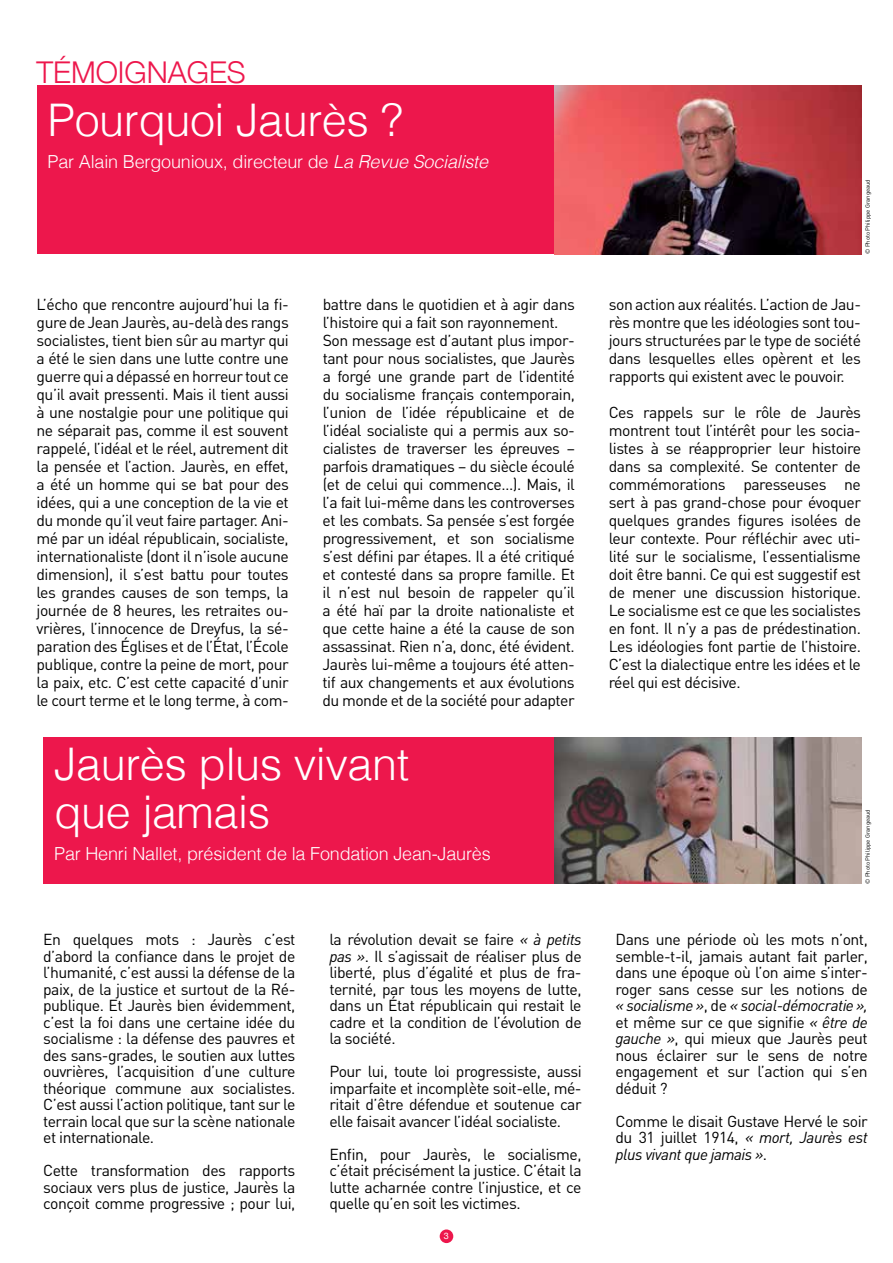
<style>
.page{position:relative;width:893px;height:1263px;background:#fff}
.page>*{position:absolute;margin:0;border:0;box-sizing:border-box;transform-origin:0 0}
.t1{font:300 45px/48px "Helvetica";letter-spacing:-.01em;color:#fff}
.t2{font:300 30px "Helvetica Neue";color:#ed174c}
.t3{font:300 18px "Helvetica";letter-spacing:-.01em;color:#fff}
.t4{font:15.75px/18px "DIN";letter-spacing:-.03em;color:#000;text-align:justify}
.t5{font:9px "Helvetica Neue";color:#fff}
.t6{font:6px "DIN";letter-spacing:-.01em;color:#000}
.s1{font-style:italic}
</style>
<div class="page">
<div style="left:440px;top:1229px;width:13px;height:14px;background:#ed174c;border-radius:50%"></div>
<div style="left:37px;top:85px;width:517px;height:169px;background:#ed174c"></div>
<div style="left:43px;top:737px;width:615px;height:147px;background:#ed174c"></div>
<img style="left:554px;top:737px;width:307px;height:147px">
<img style="left:554px;top:85px;width:307px;height:169px">
<h2 class="t2" style="left:37px;top:48px;width:191px">TÉMOIGNAGES</h2>
<h1 class="t1" style="left:48px;top:93px;width:357px">Pourquoi Jaurès ?</h1>
<p class="t3" style="left:48px;top:146px;width:442px">Par Alain Bergounioux, directeur de <span class="s1">La Revue Socialiste</span></p>
<p class="t6" style="left:864px;top:254px;width:76px;rotate:-90deg">© Photo Philippe Grangeaud</p>
<p class="t4" style="left:36px;top:295px;width:254px">L’écho que rencontre aujourd’hui la fi&shy;gure de Jean Jaurès, au-delà des rangs socialistes, tient bien sûr au martyr qui a été le sien dans une lutte contre une guerre qui a dépassé en horreur tout ce qu’il avait pressenti. Mais il tient aussi à une nostalgie pour une politique qui ne séparait pas, comme il est souvent rappelé, l’idéal et le réel, autrement dit la pensée et l’action. Jaurès, en effet, a été un homme qui se bat pour des idées, qui a une conception de la vie et du monde qu’il veut faire partager. Ani&shy;mé par un idéal républicain, socialiste, internationaliste (dont il n’isole aucune dimension), il s’est battu pour toutes les grandes causes de son temps, la journée de 8 heures, les retraites ou&shy;vrières, l’innocence de Dreyfus, la sé&shy;paration des églises et de l’état, l’école publique, contre la peine de mort, pour la paix, etc. C’est cette capacité d’unir le court terme et le long terme, à com-</p>
<p class="t4" style="left:322px;top:295px;width:254px;text-align:left">battre dans le quotidien et à agir dans l’histoire qui a fait son rayonnement.<br>Son message est d’autant plus impor&shy;tant pour nous socialistes, que Jaurès a forgé une grande part de l’identité du socialisme français contemporain, l’union de l’idée républicaine et de l’idéal socialiste qui a permis aux so&shy;cialistes de traverser les épreuves – parfois dramatiques – du siècle écoulé (et de celui qui commence…). Mais, il l’a fait lui-même dans les controverses et les combats. Sa pensée s’est forgée progressivement, et son socialisme s’est défini par étapes. Il a été critiqué et contesté dans sa propre famille. Et il n’est nul besoin de rappeler qu’il a été haï par la droite nationaliste et que cette haine a été la cause de son assassinat. Rien n’a, donc, été évident.<br>Jaurès lui-même a toujours été atten&shy;tif aux changements et aux évolutions du monde et de la société pour adapter</p>
<p class="t4" style="left:609px;top:295px;width:254px">son action aux réalités. L’action de Jau&shy;rès montre que les idéologies sont tou&shy;jours structurées par le type de société dans lesquelles elles opèrent et les rapports qui existent avec le pouvoir.</p>
<p class="t4" style="left:609px;top:403px;width:254px">Ces rappels sur le rôle de Jaurès montrent tout l’intérêt pour les socia&shy;listes à se réapproprier leur histoire dans sa complexité. Se contenter de commémorations paresseuses ne sert à pas grand-chose pour évoquer quelques grandes figures isolées de leur contexte. Pour réfléchir avec uti&shy;lité sur le socialisme, l’essentialisme doit être banni. Ce qui est suggestif est de mener une discussion historique.<br>Le socialisme est ce que les socialistes en font. Il n’y a pas de prédestination.<br>Les idéologies font partie de l’histoire.<br>C’est la dialectique entre les idées et le réel qui est décisive.</p>
<h1 class="t1" style="left:54px;top:737px;width:356px">Jaurès plus vivant que jamais</h1>
<p class="t3" style="left:54px;top:838px;width:438px">Par Henri Nallet, président de la Fondation Jean-Jaurès</p>
<p class="t4" style="left:43px;top:931px;width:254px;line-height:16.5px">En quelques mots : Jaurès c’est d’abord la confiance dans le projet de l’humanité, c’est aussi la défense de la paix, de la justice et surtout de la Ré&shy;publique. Et Jaurès bien évidemment, c’est la foi dans une certaine idée du socialisme : la défense des pauvres et des sans-grades, le soutien aux luttes ouvrières, l’acquisition d’une culture théorique commune aux socialistes.<br>C’est aussi l’action politique, tant sur le terrain local que sur la scène nationale et internationale.</p>
<p class="t4" style="left:43px;top:1162px;width:254px;line-height:16.5px">Cette transformation des rapports sociaux vers plus de justice, Jaurès la conçoit comme progressive ; pour lui,</p>
<p class="t4" style="left:329px;top:931px;width:254px;line-height:16.5px">la révolution devait se faire <span class="s1">« à petits pas »</span>. Il s’agissait de réaliser plus de liberté, plus d’égalité et plus de fra&shy;ternité, par tous les moyens de lutte, dans un état républicain qui restait le cadre et la condition de l’évolution de la société.</p>
<p class="t4" style="left:329px;top:1063px;width:254px;line-height:16.5px">Pour lui, toute loi progressiste, aussi imparfaite et incomplète soit-elle, mé&shy;ritait d’être défendue et soutenue car elle faisait avancer l’idéal socialiste.</p>
<p class="t4" style="left:329px;top:1145px;width:254px;line-height:16.5px">Enfin, pour Jaurès, le socialisme, c’était précisément la justice. C’était la lutte acharnée contre l’injustice, et ce quelle qu’en soit les victimes.</p>
<p class="t5" style="left:444px;top:1229px;width:7px">3</p>
<p class="t6" style="left:864px;top:884px;width:76px;rotate:-90deg">© Photo Philippe Grangeaud</p>
<p class="t4" style="left:615px;top:931px;width:254px;line-height:16.5px">Dans une période où les mots n’ont, semble-t-il, jamais autant fait parler, dans une époque où l’on aime s’inter&shy;roger sans cesse sur les notions de <span class="s1">« socialisme »</span>, de <span class="s1">« social-démocratie », </span>et même sur ce que signifie <span class="s1">« être de gauche »</span>, qui mieux que Jaurès peut nous éclairer sur le sens de notre engagement et sur l’action qui s’en déduit ?</p>
<p class="t4" style="left:615px;top:1112px;width:254px;line-height:16.5px">Comme le disait Gustave Hervé le soir du 31 juillet 1914, <span class="s1">« mort, Jaurès est plus vivant que jamais »</span>.</p>
</div>
